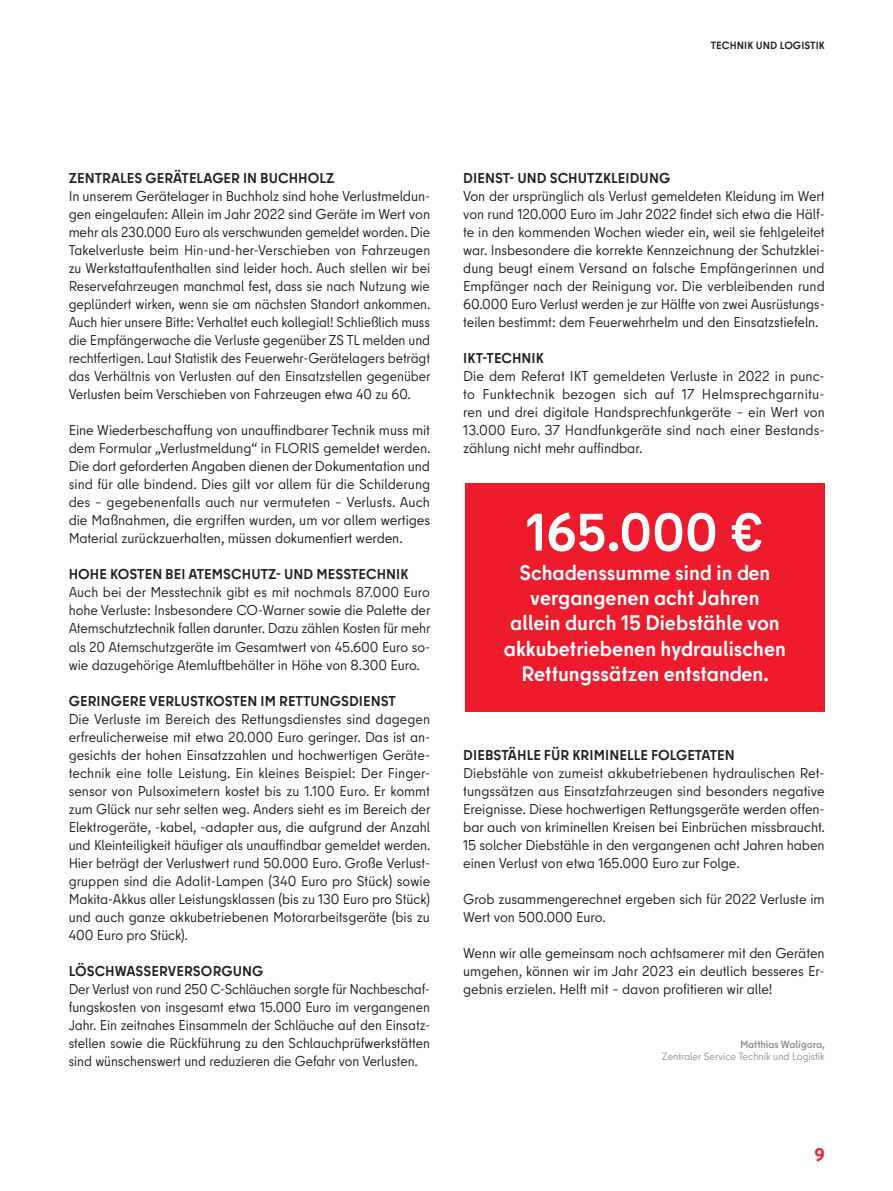
<style>
.page{position:relative;width:893px;height:1191px;background:#fff}
.page>*{position:absolute;margin:0;border:0;box-sizing:border-box;transform-origin:0 0}
.Zahl_text{font:700 52.5px "Berlin Type";color:#fff}
.Zahl_text-2{font:700 21px/25.2px "Berlin Type";color:#fff;text-align:center}
.t1{font:700 18px "Berlin Type";color:#ee1b2d}
.Fließtext{font:14.25px/18px "Berlin Type";letter-spacing:-.005em;color:#231f20;text-align:justify}
.Zwischenhead{font:700 14.25px "Berlin Type";letter-spacing:.005em;color:#231f20}
.Autor_In{font:10.5px "Berlin Type";letter-spacing:-.005em;color:#939598}
.t2{font:700 10.5px "Berlin Type";letter-spacing:.01em;color:#231f20}
.Autor_In-2{font:700 10.5px "Berlin Type";letter-spacing:-.005em;color:#939598}
</style>
<div class="page">
<div style="left:465px;top:483px;width:360px;height:228px;background:#ee1b2d"></div>
<p class="t2" style="left:711px;top:39px;width:116px">TECHNIK UND LOGISTIK</p>
<h3 class="Zwischenhead" style="left:69px;top:169px;width:267px">ZENTRALES GERÄTELAGER IN BUCHHOLZ</h3>
<p class="Fließtext" style="left:69px;top:187px;width:363px">In unserem Gerätelager in Buchholz sind hohe Verlustmeldun&shy;gen eingelaufen: Allein im Jahr 2022 sind Geräte im Wert von mehr als 230.000 Euro als verschwunden gemeldet worden. Die Takelverluste beim Hin-und-her-Verschieben von Fahrzeugen zu Werkstattaufenthalten sind leider hoch. Auch stellen wir bei Reservefahrzeugen manchmal fest, dass sie nach Nutzung wie geplündert wirken, wenn sie am nächsten Standort ankommen.<br>Auch hier unsere Bitte: Verhaltet euch kollegial! Schließlich muss die Empfängerwache die Verluste gegenüber ZS TL melden und rechtfertigen. Laut Statistik des Feuerwehr-Gerätelagers beträgt das Verhältnis von Verlusten auf den Einsatzstellen gegenüber Verlusten beim Verschieben von Fahrzeugen etwa 40 zu 60.</p>
<p class="Fließtext" style="left:69px;top:421px;width:363px">Eine Wiederbeschaffung von unauffindbarer Technik muss mit dem Formular „Verlustmeldung“ in FLORIS gemeldet werden.<br>Die dort geforderten Angaben dienen der Dokumentation und sind für alle bindend. Dies gilt vor allem für die Schilderung des – gegebenenfalls auch nur vermuteten – Verlusts. Auch die Maßnahmen, die ergriffen wurden, um vor allem wertiges Material zurückzuerhalten, müssen dokumentiert werden.</p>
<h3 class="Zwischenhead" style="left:69px;top:565px;width:341px">HOHE KOSTEN BEI ATEMSCHUTZ- UND MESSTECHNIK</h3>
<p class="Fließtext" style="left:69px;top:583px;width:363px">Auch bei der Messtechnik gibt es mit nochmals 87.000 Euro hohe Verluste: Insbesondere CO-Warner sowie die Palette der Atemschutztechnik fallen darunter. Dazu zählen Kosten für mehr als 20 Atemschutzgeräte im Gesamtwert von 45.600 Euro so&shy;wie dazugehörige Atemluftbehälter in Höhe von 8.300 Euro.</p>
<h3 class="Zwischenhead" style="left:69px;top:691px;width:329px">GERINGERE VERLUSTKOSTEN IM RETTUNGSDIENST</h3>
<p class="Fließtext" style="left:69px;top:709px;width:363px">Die Verluste im Bereich des Rettungsdienstes sind dagegen erfreulicherweise mit etwa 20.000 Euro geringer. Das ist an&shy;gesichts der hohen Einsatzzahlen und hochwertigen Geräte&shy;technik eine tolle Leistung. Ein kleines Beispiel: Der Finger&shy;sensor von Pulsoximetern kostet bis zu 1.100 Euro. Er kommt zum Glück nur sehr selten weg. Anders sieht es im Bereich der Elektrogeräte, -kabel, -adapter aus, die aufgrund der Anzahl und Kleinteiligkeit häufiger als unauffindbar gemeldet werden.<br>Hier beträgt der Verlustwert rund 50.000 Euro. Große Verlust&shy;gruppen sind die Adalit-Lampen (340 Euro pro Stück) sowie Makita-Akkus aller Leistungsklassen (bis zu 130 Euro pro Stück) und auch ganze akkubetriebenen Motorarbeitsgeräte (bis zu 400 Euro pro Stück).</p>
<h3 class="Zwischenhead" style="left:69px;top:961px;width:196px">LÖSCHWASSERVERSORGUNG</h3>
<p class="Fließtext" style="left:69px;top:979px;width:363px">Der Verlust von rund 250 C-Schläuchen sorgte für Nachbeschaf&shy;fungskosten von insgesamt etwa 15.000 Euro im vergangenen Jahr. Ein zeitnahes Einsammeln der Schläuche auf den Einsatz&shy;stellen sowie die Rückführung zu den Schlauchprüfwerkstätten sind wünschenswert und reduzieren die Gefahr von Verlusten.</p>
<h3 class="Zwischenhead" style="left:463px;top:169px;width:208px">DIENST- UND SCHUTZKLEIDUNG</h3>
<p class="Fließtext" style="left:463px;top:187px;width:363px">Von der ursprünglich als Verlust gemeldeten Kleidung im Wert von rund 120.000 Euro im Jahr 2022 findet sich etwa die Hälf&shy;te in den kommenden Wochen wieder ein, weil sie fehlgeleitet war. Insbesondere die korrekte Kennzeichnung der Schutzklei&shy;dung beugt einem Versand an falsche Empfängerinnen und Empfänger nach der Reinigung vor. Die verbleibenden rund 60.000 Euro Verlust werden je zur Hälfte von zwei Ausrüstungs&shy;teilen bestimmt: dem Feuerwehrhelm und den Einsatzstiefeln.</p>
<h3 class="Zwischenhead" style="left:463px;top:349px;width:82px">IKT-TECHNIK</h3>
<p class="Fließtext" style="left:463px;top:367px;width:363px">Die dem Referat IKT gemeldeten Verluste in 2022 in punc&shy;to Funktechnik bezogen sich auf 17 Helmsprechgarnitu&shy;ren und drei digitale Handsprechfunkgeräte – ein Wert von 13.000 Euro. 37 Handfunkgeräte sind nach einer Bestands&shy;zählung nicht mehr auffindbar.</p>
<p class="Zahl_text" style="left:526px;top:498px;width:239px">165.000 €</p>
<p class="Zahl_text-2" style="left:504px;top:560px;width:284px">Schadenssumme sind in den vergangenen acht Jahren allein durch 15 Diebstähle von akkubetriebenen hydraulischen<br>Rettungssätzen entstanden.</p>
<h3 class="Zwischenhead" style="left:463px;top:745px;width:273px">DIEBSTÄHLE FÜR KRIMINELLE FOLGETATEN</h3>
<p class="Fließtext" style="left:463px;top:763px;width:363px">Diebstähle von zumeist akkubetriebenen hydraulischen Ret&shy;tungssätzen aus Einsatzfahrzeugen sind besonders negative Ereignisse. Diese hochwertigen Rettungsgeräte werden offen&shy;bar auch von kriminellen Kreisen bei Einbrüchen missbraucht.<br>15 solcher Diebstähle in den vergangenen acht Jahren haben einen Verlust von etwa 165.000 Euro zur Folge.</p>
<p class="Fließtext" style="left:463px;top:889px;width:363px">Grob zusammengerechnet ergeben sich für 2022 Verluste im<br>Wert von 500.000 Euro.</p>
<p class="Fließtext" style="left:463px;top:943px;width:363px">Wenn wir alle gemeinsam noch achtsamerer mit den Geräten umgehen, können wir im Jahr 2023 ein deutlich besseres Er&shy;gebnis erzielen. Helft mit – davon profitieren wir alle!</p>
<p class="Autor_In-2" style="left:740px;top:1037px;width:86px">Matthias Waligora,</p>
<p class="Autor_In" style="left:662px;top:1049px;width:164px">Zentraler Service Technik und Logistik</p>
<p class="t1" style="left:814px;top:1143px;width:12px">9</p>
</div>
